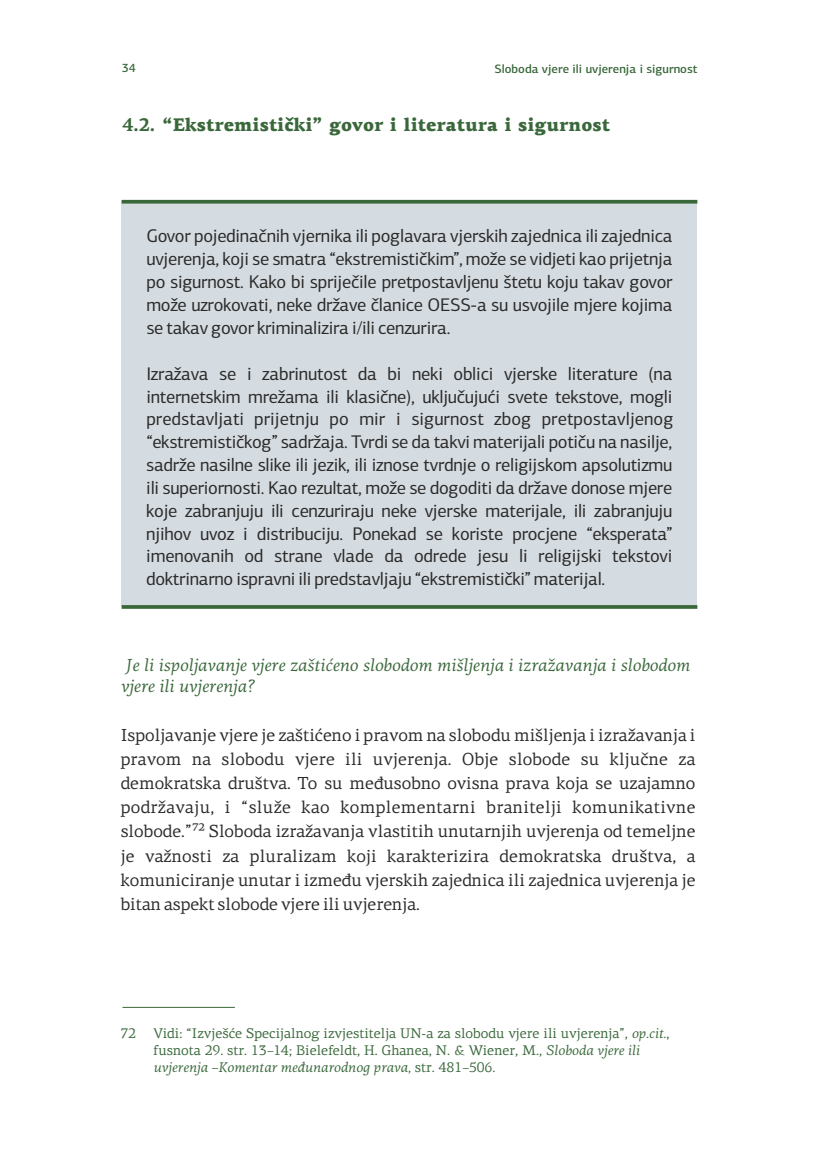
<style>
.page{position:relative;width:819px;height:1166px;background:#fff}
.page>*{position:absolute;margin:0;border:0;box-sizing:border-box;transform-origin:0 0}
.t1{font:18.38px/22.9px "PF Agora Sans Pro";letter-spacing:-.015em;color:#2b2a29;text-align:justify}
.t2{font:700 18.38px "PF Centro Serif Pro";color:#3a683b}
.t3{font:17.5px/24.2px "PF Centro Serif Pro";color:#2b2a29;text-align:justify}
.t4{font:italic 500 17.5px/21px "PF Centro Serif Pro";color:#3a683b}
.t5{font:14px/16.8px "PF Centro Serif Pro";color:#3a683b}
.t6{font:500 12.25px "PF Agora Sans Pro";color:#3a683b}
.s1{font-weight:500;font-style:italic}
</style>
<div class="page">
<div style="left:122px;top:202px;width:575px;height:405px;background:#d4dbe1"></div>
<svg style="left:122px;top:200px;width:575px;height:4px;background:#49734b"></svg>
<svg style="left:122px;top:605px;width:575px;height:4px;background:#467147"></svg>
<hr style="left:122px;top:1007px;width:113px;height:1px;background:#3a683b">
<p class="t6" style="left:122px;top:63px;width:16px">34</p>
<p class="t6" style="left:494px;top:63px;width:204px">Sloboda vjere ili uvjerenja i sigurnost</p>
<p class="t2" style="left:122px;top:113px;width:489px">4.2. “Ekstremistički” govor i literatura i sigurnost</p>
<p class="t1" style="left:146px;top:226px;width:527px">Govor pojedinačnih vjernika ili poglavara vjerskih zajednica ili zajednica uvjerenja, koji se smatra “ekstremističkim”, može se vidjeti kao prijetnja po sigurnost. Kako bi spriječile pretpostavljenu štetu koju takav govor može uzrokovati, neke države članice OESS-a su usvojile mjere kojima se takav govor kriminalizira i/ili cenzurira.</p>
<p class="t1" style="left:146px;top:364px;width:528px">Izražava se i zabrinutost da bi neki oblici vjerske literature (na internetskim mrežama ili klasične), uključujući svete tekstove, mogli predstavljati prijetnju po mir i sigurnost zbog pretpostavljenog “ekstremističkog” sadržaja. Tvrdi se da takvi materijali potiču na nasilje, sadrže nasilne slike ili jezik, ili iznose tvrdnje o religijskom apsolutizmu ili superiornosti. Kao rezultat, može se dogoditi da države donose mjere koje zabranjuju ili cenzuriraju neke vjerske materijale, ili zabranjuju njihov uvoz i distribuciju. Ponekad se koriste procjene “eksperata” imenovanih od strane vlade da odrede jesu li religijski tekstovi doktrinarno ispravni ili predstavljaju “ekstremistički” materijal.</p>
<p class="t4" style="left:121px;top:656px;width:570px">Je li ispoljavanje vjere zaštićeno slobodom mišljenja i izražavanja i slobodom vjere ili uvjerenja?</p>
<p class="t3" style="left:121px;top:723px;width:576px">Ispoljavanje vjere je zaštićeno i pravom na slobodu mišljenja i izražavanja i pravom na slobodu vjere ili uvjerenja. Obje slobode su ključne za demokratska društva. To su međusobno ovisna prava koja se uzajamno podržavaju, i “služe kao komplementarni branitelji komunikativne slobode.”⁷² Sloboda izražavanja vlastitih unutarnjih uvjerenja od temeljne je važnosti za pluralizam koji karakterizira demokratska društva, a komuniciranje unutar i između vjerskih zajednica ili zajednica uvjerenja je bitan aspekt slobode vjere ili uvjerenja.</p>
<p class="t5" style="left:120px;top:1025px;width:17px">72</p>
<p class="t5" style="left:153px;top:1025px;width:517px">Vidi: “Izvješće Specijalnog izvjestitelja UN-a za slobodu vjere ili uvjerenja”, <span class="s1">op.cit.</span>, fusnota 29. str. 13<span class="s1">–</span>14; Bielefeldt, H. Ghanea, N. &amp; Wiener, M., <span class="s1">Sloboda vjere ili uvjerenja –Komentar međunarodnog prava,</span> str. 481<span class="s1">–</span>506.</p>
</div>
